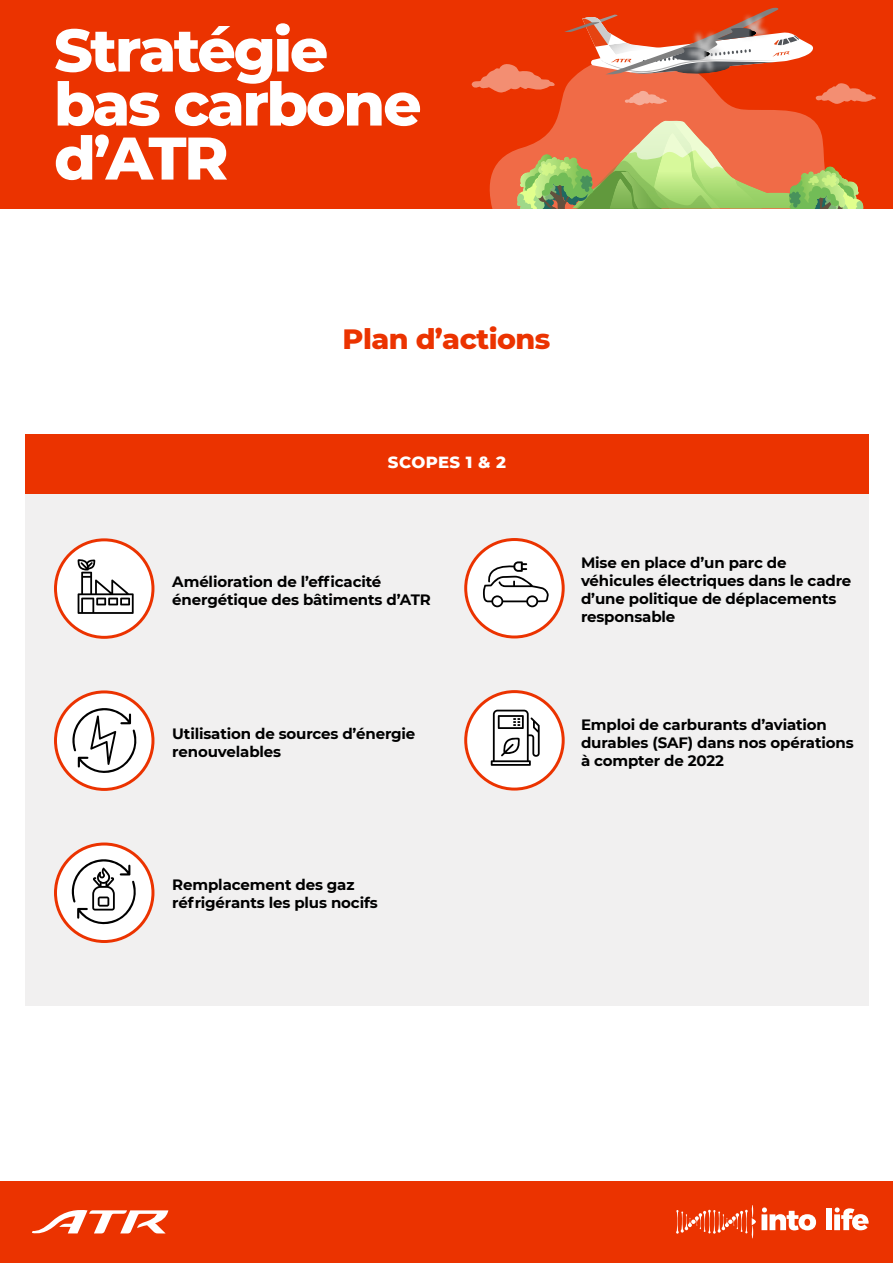
<style>
.page{position:relative;width:893px;height:1263px;background:#fff}
.page>*{position:absolute;margin:0;border:0;box-sizing:border-box;transform-origin:0 0}
.t1{font:800 60px/54px "Montserrat";letter-spacing:-.04em;color:#fff}
.t2{font:800 28.5px "Montserrat";letter-spacing:-.02em;color:#eb3300}
.t3{font:800 16.5px "Montserrat";letter-spacing:.025em;color:#fff}
.t4{font:700 15px/18px "Montserrat";letter-spacing:-.01em;color:#000}
</style>
<div class="page">
<div style="left:0;top:0;width:893px;height:208px;background:#eb3300"></div>
<svg style="left:490px;top:74px;width:326px;height:134px;fill:#f06b47"></svg>
<svg style="left:517px;top:120px;width:347px;height:88px;background:#c99657"></svg>
<svg style="left:816px;top:83px;width:60px;height:21px"></svg>
<svg style="left:472px;top:64px;width:83px;height:29px"></svg>
<svg style="left:625px;top:90px;width:42px;height:15px"></svg>
<img style="left:675px;top:74px;width:57px;height:10px">
<svg style="left:564px;top:8px;width:249px;height:66px"></svg>
<div style="left:0;top:1182px;width:893px;height:81px;background:#eb3300"></div>
<svg style="left:676px;top:1205px;width:140px;height:33px"></svg>
<div style="left:826px;top:1208px;width:6px;height:22px;background:#fff"></div>
<svg style="left:834px;top:1207px;width:35px;height:23px"></svg>
<svg style="left:32px;top:1210px;width:136px;height:24px"></svg>
<div style="left:26px;top:463px;width:843px;height:543px;background:#f1f0f0"></div>
<div style="left:26px;top:434px;width:843px;height:59px;background:#eb3300"></div>
<div style="left:54px;top:539px;width:100px;height:100px;background:#fff;border-radius:50%"></div>
<div style="left:54px;top:538px;width:100px;height:101px;border:3px solid #eb3300;border-radius:50%"></div>
<svg style="left:77px;top:559px;width:57px;height:55px"></svg>
<svg style="left:54px;top:843px;width:100px;height:100px;fill:#fff"></svg>
<div style="left:54px;top:842px;width:100px;height:101px;border:3px solid #eb3300;border-radius:50%"></div>
<svg style="left:72px;top:859px;width:66px;height:68px"></svg>
<div style="left:464px;top:538px;width:100px;height:100px;background:#fff;border-radius:50%"></div>
<div style="left:464px;top:538px;width:101px;height:100px;border:3px solid #eb3300;border-radius:50%"></div>
<svg style="left:483px;top:561px;width:66px;height:46px"></svg>
<div style="left:464px;top:690px;width:100px;height:100px;background:#fff;border-radius:50%"></div>
<div style="left:464px;top:690px;width:101px;height:100px;border:3px solid #eb3300;border-radius:50%"></div>
<svg style="left:491px;top:710px;width:49px;height:56px"></svg>
<svg style="left:54px;top:691px;width:100px;height:100px;fill:#fff"></svg>
<div style="left:54px;top:690px;width:100px;height:101px;border:3px solid #eb3300;border-radius:50%"></div>
<svg style="left:72px;top:708px;width:67px;height:67px"></svg>
<h1 class="t1" style="left:54px;top:27px;width:369px">Stratégie bas carbone d’ATR</h1>
<h2 class="t2" style="left:343px;top:326px;width:209px">Plan d’actions</h2>
<p class="t3" style="left:388px;top:455px;width:120px">SCOPES 1 &amp; 2</p>
<p class="t4" style="left:172px;top:572px;width:260px">Amélioration de l’efficacité énergétique des bâtiments d’ATR</p>
<p class="t4" style="left:581px;top:553px;width:272px">Mise en place d’un parc de véhicules électriques dans le cadre d’une politique de déplacements responsable</p>
<p class="t4" style="left:172px;top:724px;width:245px">Utilisation de sources d’énergie renouvelables</p>
<p class="t4" style="left:581px;top:714px;width:274px">Emploi de carburants d’aviation durables (SAF) dans nos opérations à compter de 2022</p>
<p class="t4" style="left:172px;top:876px;width:207px">Remplacement des gaz réfrigérants les plus nocifs</p>
</div>
